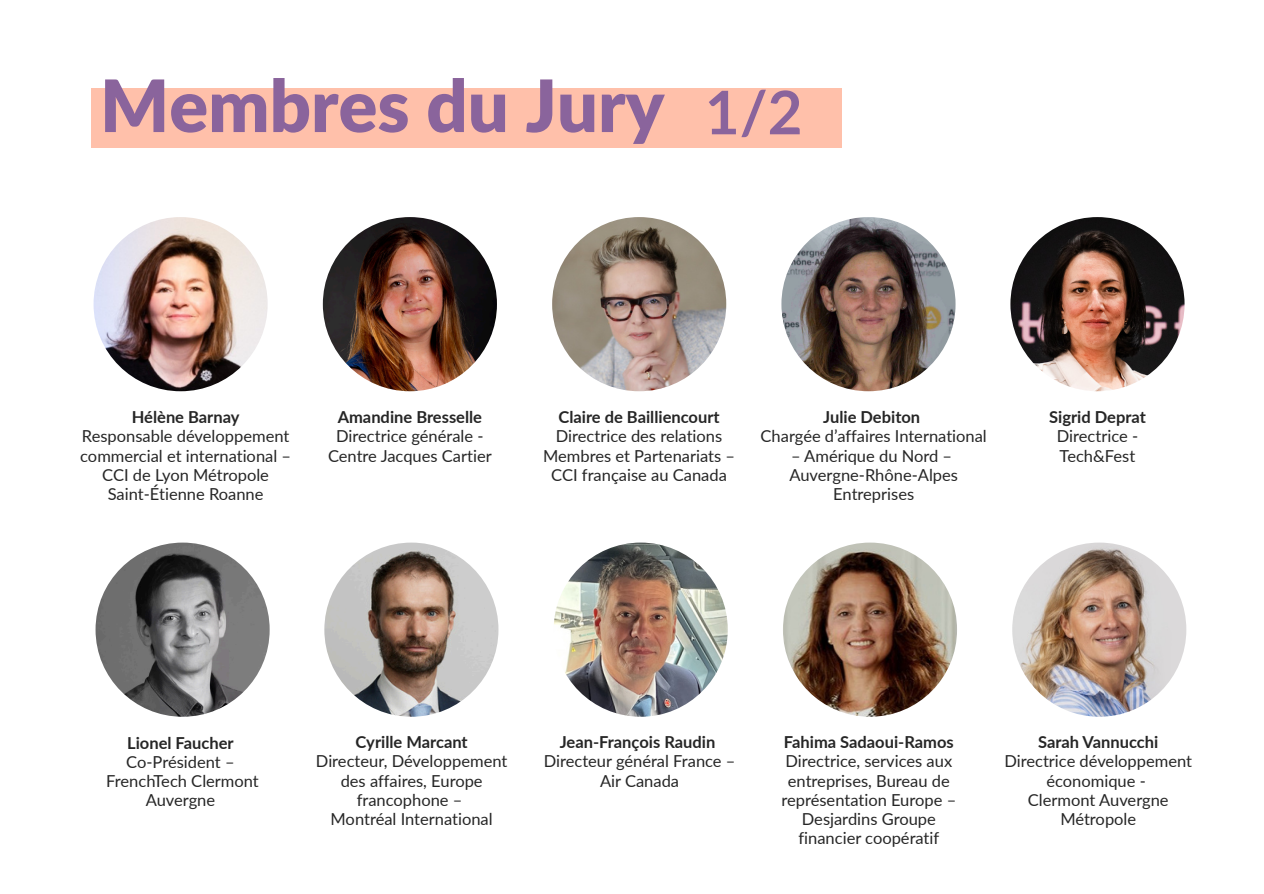
<style>
.page{position:relative;width:1264px;height:894px;background:#fff}
.page>*{position:absolute;margin:0;border:0;box-sizing:border-box;transform-origin:0 0}
.t1{font:900 72.15px "Lato";color:#8a649c}
.t2{font:700 60px "Lato";color:#8a649c}
.t3{font:16.5px/19.2px "Lato";color:#262626;text-align:center}
.t4{font:700 16.5px "Lato";color:#262626}
</style>
<div class="page">
<div style="left:91px;top:89px;width:751px;height:59px;background:#ffc0aa"></div>
<img style="left:94px;top:217px;width:174px;height:174px">
<img style="left:323px;top:217px;width:174px;height:174px">
<img style="left:552px;top:217px;width:174px;height:174px">
<img style="left:781px;top:217px;width:174px;height:174px">
<img style="left:1010px;top:217px;width:174px;height:174px">
<img style="left:324px;top:542px;width:174px;height:174px">
<img style="left:554px;top:542px;width:173px;height:174px">
<img style="left:783px;top:542px;width:174px;height:174px">
<img style="left:1012px;top:542px;width:174px;height:174px">
<img style="left:95px;top:542px;width:175px;height:174px">
<h1 class="t1" style="left:100px;top:61px;width:566px">Membres du Jury</h1>
<h2 class="t2" style="left:705px;top:75px;width:99px">1/2</h2>
<p class="t4" style="left:132px;top:407px;width:109px">Hélène Barnay</p>
<p class="t3" style="left:80px;top:426px;width:212px">Responsable développement commercial et international –<br>CCI de Lyon Métropole<br>Saint-Étienne Roanne</p>
<p class="t4" style="left:338px;top:407px;width:146px">Amandine Bresselle</p>
<p class="t3" style="left:328px;top:426px;width:165px">Directrice générale -<br>Centre Jacques Cartier</p>
<p class="t4" style="left:558px;top:407px;width:163px">Claire de Bailliencourt</p>
<p class="t3" style="left:543px;top:426px;width:193px">Directrice des relations<br>Membres et Partenariats –<br>CCI française au Canada</p>
<p class="t4" style="left:823px;top:407px;width:98px">Julie Debiton</p>
<p class="t3" style="left:760px;top:426px;width:228px">Chargée d’affaires International</p>
<p class="t3" style="left:789px;top:445px;width:170px">– Amérique du Nord –<br>Auvergne-Rhône-Alpes<br>Entreprises</p>
<p class="t4" style="left:1049px;top:407px;width:98px">Sigrid Deprat</p>
<p class="t3" style="left:1056px;top:426px;width:83px;text-align:left">Directrice -<br>Tech&amp;Fest</p>
<p class="t4" style="left:127px;top:732px;width:108px">Lionel Faucher</p>
<p class="t3" style="left:106px;top:751px;width:154px">Co-Président –<br>FrenchTech Clermont<br>Auvergne</p>
<p class="t4" style="left:355px;top:731px;width:113px">Cyrille Marcant</p>
<p class="t3" style="left:316px;top:751px;width:193px">Directeur, Développement des affaires, Europe francophone –<br>Montréal International</p>
<p class="t4" style="left:559px;top:731px;width:157px">Jean-François Raudin</p>
<p class="t3" style="left:543px;top:751px;width:193px">Directeur général France –<br>Air Canada</p>
<p class="t4" style="left:784px;top:731px;width:171px">Fahima Sadaoui-Ramos</p>
<p class="t3" style="left:781px;top:751px;width:176px">Directrice, services aux entreprises, Bureau de représentation Europe –<br>Desjardins Groupe financier coopératif</p>
<p class="t4" style="left:1038px;top:731px;width:122px">Sarah Vannucchi</p>
<p class="t3" style="left:1004px;top:751px;width:189px">Directrice développement économique -<br>Clermont Auvergne<br>Métropole</p>
</div>
